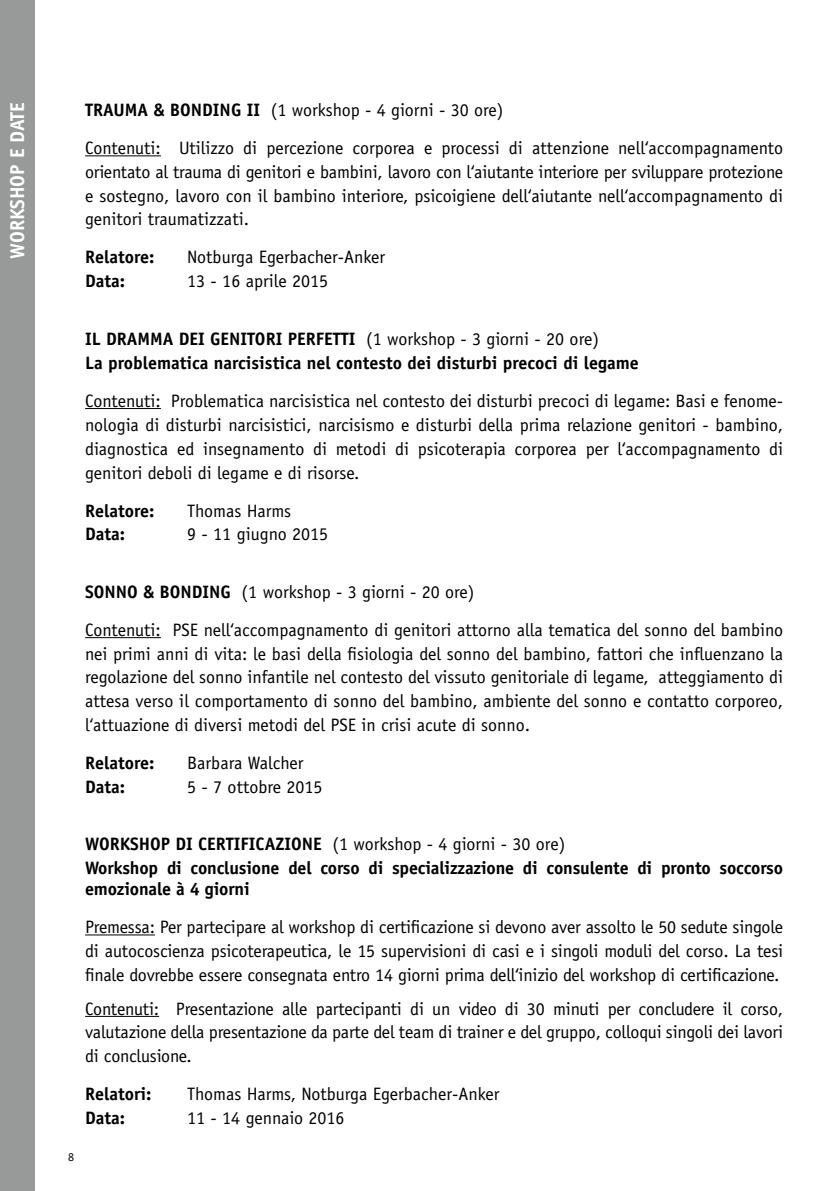
<style>
.page{position:relative;width:840px;height:1191px;background:#fff}
.page>*{position:absolute;margin:0;border:0;box-sizing:border-box;transform-origin:0 0}
.t1{font:700 20px "Officina Sans";color:#fff}
.t2{font:18px/23.8px "Officina Sans";color:#000;text-align:justify}
.t3{font:700 18px/24px "Officina Sans";letter-spacing:-.01em;color:#000}
.t4{font:12px "Officina Sans";color:#000}
.s1{font-weight:700}
.s2{font-weight:400}
</style>
<div class="page">
<hr style="left:85px;top:155px;width:76px;height:1px;background:#000">
<hr style="left:85px;top:408px;width:76px;height:1px;background:#000">
<hr style="left:85px;top:637px;width:76px;height:1px;background:#000">
<hr style="left:85px;top:934px;width:70px;height:1px;background:#000">
<hr style="left:85px;top:1016px;width:74px;height:1px;background:#000">
<div style="left:0;top:0;width:34px;height:1191px;background:#989999"></div>
<p class="t1" style="left:5px;top:259px;width:158px;rotate:-90deg">WORKSHOP e date</p>
<p class="t2" style="left:85px;top:91px;width:699px;line-height:37.8px"><span class="s1">Trauma &amp; Bonding II</span> (1 workshop - 4 giorni - 30 ore)<br>Contenuti: Utilizzo di percezione corporea e processi di attenzione nell‘accompagnamento</p>
<p class="t2" style="left:85px;top:160px;width:699px">orientato al trauma di genitori e bambini, lavoro con l‘aiutante interiore per sviluppare protezione e sostegno, lavoro con il bambino interiore, psicoigiene dell‘aiutante nell‘accompagnamento di genitori traumatizzati.</p>
<p class="t2" style="left:85px;top:245px;width:301px"><span class="s1">Relatore:</span> Notburga Egerbacher-Anker<br><span class="s1">Data:</span></p>
<p class="t2" style="left:187px;top:269px;width:142px">13 - 16 aprile 2015</p>
<p class="t3" style="left:85px;top:326px;width:554px">Il dramma dei genitori perfetti <span class="s2">(1 workshop - 3 giorni - 20 ore)<br></span>La problematica narcisistica nel contesto dei disturbi precoci di legame</p>
<p class="t2" style="left:85px;top:389px;width:699px">Contenuti: Problematica narcisistica nel contesto dei disturbi precoci di legame: Basi e fenome&shy;nologia di disturbi narcisistici, narcisismo e disturbi della prima relazione genitori - bambino, diagnostica ed insegnamento di metodi di psicoterapia corporea per l‘accompagnamento di genitori deboli di legame e di risorse.</p>
<p class="t3" style="left:85px;top:498px;width:207px">Relatore: <span class="s2">Thomas Harms<br></span>Data:</p>
<p class="t2" style="left:187px;top:522px;width:142px">9 - 11 giugno 2015</p>
<p class="t2" style="left:85px;top:573px;width:699px;line-height:37.8px;text-indent:58px"><span class="s1">&amp; Bonding</span> (1 workshop - 3 giorni - 20 ore)<br>Contenuti: PSE nell‘accompagnamento di genitori attorno alla tematica del sonno del bambino</p>
<p class="t2" style="left:85px;top:641px;width:699px">nei primi anni di vita: le basi della fisiologia del sonno del bambino, fattori che influenzano la regolazione del sonno infantile nel contesto del vissuto genitoriale di legame, atteggiamento di attesa verso il comportamento di sonno del bambino, ambiente del sonno e contatto corporeo, l‘attuazione di diversi metodi del PSE in crisi acute di sonno.</p>
<p class="t3" style="left:85px;top:750px;width:71px">Relatore:</p>
<p class="t2" style="left:187px;top:751px;width:118px">Barbara Walcher</p>
<p class="t3" style="left:85px;top:774px;width:41px">Data:</p>
<p class="t2" style="left:187px;top:774px;width:136px">5 - 7 ottobre 2015</p>
<p class="t3" style="left:85px;top:579px;width:12px">SONNO</p>
<p class="t4" style="left:68px;top:1150px;width:7px">8</p>
<p class="t3" style="left:85px;top:832px;width:699px">Workshop di certificazione <span class="s2">(1 workshop - 4 giorni - 30 ore)<br></span>Workshop di conclusione del corso di specializzazione di consulente di pronto soccorso</p>
<p class="t3" style="left:85px;top:877px;width:166px">emozionale à 4 giorni</p>
<p class="t2" style="left:85px;top:915px;width:699px">Premessa: Per partecipare al workshop di certificazione si devono aver assolto le 50 sedute singole di autocoscienza psicoterapeutica, le 15 supervisioni di casi e i singoli moduli del corso. La tesi finale dovrebbe essere consegnata entro 14 giorni prima dell‘inizio del workshop di certificazione.</p>
<p class="t2" style="left:85px;top:996px;width:699px">Contenuti: Presentazione alle partecipanti di un video di 30 minuti per concludere il corso, valutazione della presentazione da parte del team di trainer e del gruppo, colloqui singoli dei lavori di conclusione.</p>
<p class="t2" style="left:85px;top:1082px;width:415px"><span class="s1">Relatori:</span> Thomas Harms, Notburga Egerbacher-Anker<br><span class="s1">Data:</span></p>
<p class="t2" style="left:187px;top:1105px;width:159px">11 - 14 gennaio 2016</p>
</div>
